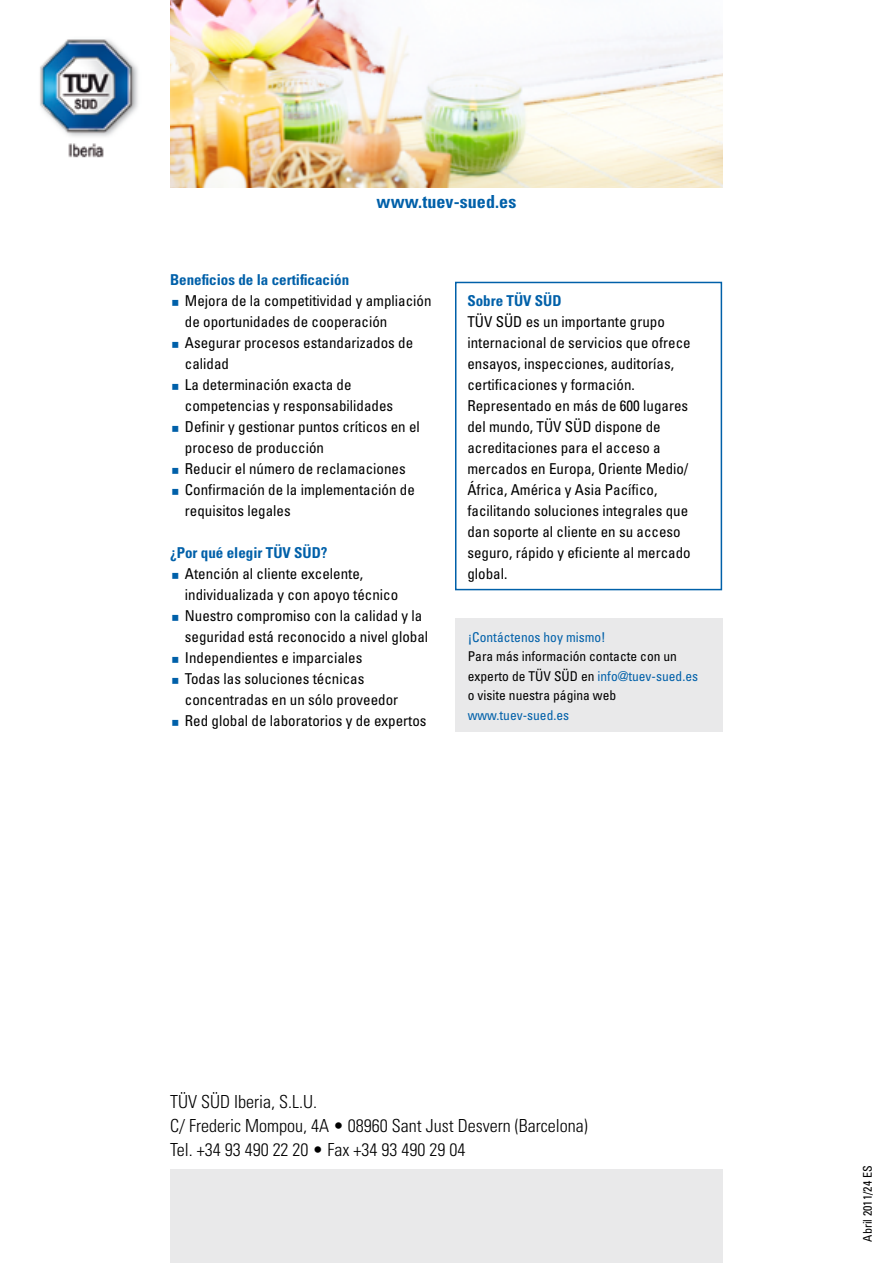
<style>
.page{position:relative;width:893px;height:1263px;background:#fff}
.page>*{position:absolute;margin:0;border:0;box-sizing:border-box;transform-origin:0 0}
.t1{font:300 condensed 18px/24px "Univers";color:#000}
.t2{font:700 condensed 18px "Univers";letter-spacing:.005em;color:#0060a9}
.t3{font:condensed 15px/21px "Univers";color:#000}
.t4{font:700 condensed 15px "Univers";color:#0060a9}
.t5{font:condensed 13.5px/19.5px "Univers";color:#000}
.t6{font:condensed 13.5px "Univers";color:#0060a9}
.t7{font:condensed 12px "Univers";color:#000}
.s1{color:#0060a9}
</style>
<div class="page">
<img style="left:170px;top:0;width:553px;height:187px">
<div style="left:170px;top:1169px;width:553px;height:94px;background:#e9e9ea"></div>
<img style="left:40px;top:39px;width:98px;height:119px">
<div style="left:455px;top:618px;width:268px;height:113px;background:#e9e9ea"></div>
<div style="left:455px;top:282px;width:267px;height:308px;border:2px solid #0060a9"></div>
<p class="t2" style="left:377px;top:191px;width:141px">www.tuev-sued.es</p>
<p class="t4" style="left:170px;top:270px;width:181px">Beneficios de la certificación</p>
<p class="t3" style="left:185px;top:290px;width:248px">Mejora de la competitividad y ampliación de oportunidades de cooperación<br>Asegurar procesos estandarizados de calidad<br>La determinación exacta de competencias y responsabilidades<br>Definir y gestionar puntos críticos en el proceso de producción<br>Reducir el número de reclamaciones<br>Confirmación de la implementación de requisitos legales</p>
<p class="t4" style="left:170px;top:543px;width:159px">¿Por qué elegir TÜV SÜD?</p>
<p class="t3" style="left:185px;top:563px;width:245px">Atención al cliente excelente, individualizada y con apoyo técnico Nuestro compromiso con la calidad y la seguridad está reconocido a nivel global Independientes e imparciales<br>Todas las soluciones técnicas concentradas en un sólo proveedor<br>Red global de laboratorios y de expertos</p>
<p class="t4" style="left:467px;top:291px;width:96px">Sobre TÜV SÜD</p>
<p class="t3" style="left:467px;top:310px;width:225px">TÜV SÜD es un importante grupo internacional de servicios que ofrece ensayos, inspecciones, auditorías, certificaciones y formación.<br>Representado en más de 600 lugares del mundo, TÜV SÜD dispone de acreditaciones para el acceso a mercados en Europa, Oriente Medio/<br>África, América y Asia Pacífico, facilitando soluciones integrales que dan soporte al cliente en su acceso seguro, rápido y eficiente al mercado global.</p>
<p class="t6" style="left:468px;top:628px;width:139px">¡Contáctenos hoy mismo!</p>
<p class="t5" style="left:468px;top:646px;width:232px">Para más información contacte con un experto de TÜV SÜD en <span class="s1">info@tuev-sued.es </span>o visite nuestra página web</p>
<p class="t6" style="left:468px;top:706px;width:103px">www.tuev-sued.es</p>
<p class="t1" style="left:170px;top:1089px;width:419px">TÜV SÜD Iberia, S.L.U.<br>C/ Frederic Mompou, 4A • 08960 Sant Just Desvern (Barcelona)<br>Tel. +34 93 490 22 20 • Fax +34 93 490 29 04</p>
<p class="t7" style="left:860px;top:1242px;width:77px;rotate:-90deg">Abril 2011/24 ES</p>
</div>
